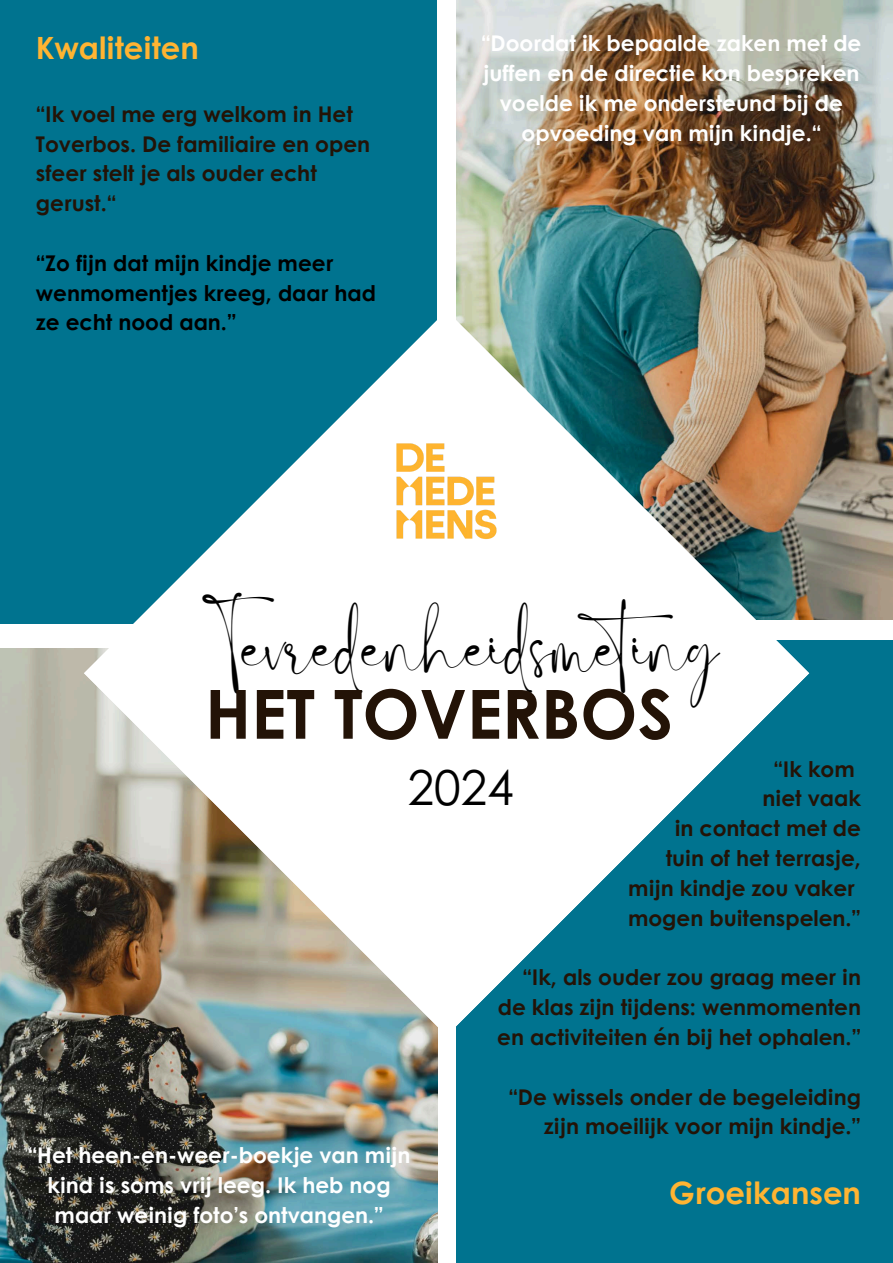
<style>
.page{position:relative;width:893px;height:1263px;background:#fff}
.page>*{position:absolute;margin:0;border:0;box-sizing:border-box;transform-origin:0 0}
.t1{font:700 67.8px "Century Gothic";color:#231307}
.t2{font:48.07px "Century Gothic";color:#000}
.t3{font:41.85px "Blastine";color:#000}
.t4{font:700 30.67px "Century Gothic";color:#ffb432}
.t5{font:700 21.67px/29.8px "Century Gothic";color:#231307}
.t6{font:700 21.67px/29.8px "Century Gothic";color:#fff;text-align:center}
.t7{font:700 21.67px/29.8px "Century Gothic";color:#000}
.s1{font-style:inherit}
</style>
<div class="page">
<div style="left:0;top:0;width:437px;height:623px;background:#00738f"></div>
<img style="left:0;top:648px;width:437px;height:615px">
<div style="left:456px;top:640px;width:437px;height:623px;background:#00738f"></div>
<img style="left:456px;top:0;width:437px;height:619px">
<svg style="left:84px;top:310px;width:725px;height:726px"></svg>
<img style="left:369px;top:415px;width:155px;height:151px">
<h4 class="t4" style="left:36px;top:25px;width:164px">Kwaliteiten</h4>
<h4 class="t5" style="left:36px;top:98px;width:336px">“Ik voel me erg welkom in <span class="s1">H</span>et<br>Toverbos. De familiaire en open sfeer stelt je als ouder echt gerust.“</h4>
<h4 class="t7" style="left:36px;top:247px;width:341px">“Zo fijn dat mijn kindje meer wenmomentjes kreeg, daar had ze echt nood aan.”</h4>
<p class="t6" style="left:481px;top:28px;width:382px">“Doordat ik bepaalde zaken met de juffen en de directie kon bespreken voelde ik me ondersteund bij de opvoeding van mijn kindje.“</p>
<p class="t3" style="left:202px;top:651px;width:518px">Tevredenheidsmeting</p>
<p class="t1" style="left:205px;top:663px;width:469px"><span class="s1">HET</span> TOVERBOS</p>
<p class="t2" style="left:407px;top:751px;width:108px">2024</p>
<p class="t5" style="left:773px;top:753px;width:83px">“Ik kom</p>
<h3 class="t5" style="left:762px;top:782px;width:100px">niet vaak</h3>
<h1 class="t5" style="left:674px;top:812px;width:188px">in contact met de</h1>
<h2 class="t5" style="left:666px;top:842px;width:197px">tuin of het terrasje,</h2>
<p class="t5" style="left:628px;top:872px;width:228px">mijn kindje zou vaker</p>
<p class="t5" style="left:628px;top:902px;width:234px">mogen buitenspelen.”</p>
<p class="t5" style="left:497px;top:961px;width:365px;text-align:justify;text-indent:25px">“Ik, als ouder zou graag meer in de klas zijn tijdens: wenmomenten en activiteiten én bij het ophalen.”</p>
<p class="t5" style="left:508px;top:1081px;width:354px;text-align:right">“De wissels onder de begeleiding zijn moeilijk voor mijn kindje.”</p>
<p class="t6" style="left:28px;top:1139px;width:384px">“Het heen-en-weer-boekje van mijn kind is soms vrij leeg. Ik heb nog maar weinig foto’s ontvangen.”</p>
<p class="t4" style="left:669px;top:1170px;width:193px">Groeikansen</p>
</div>
